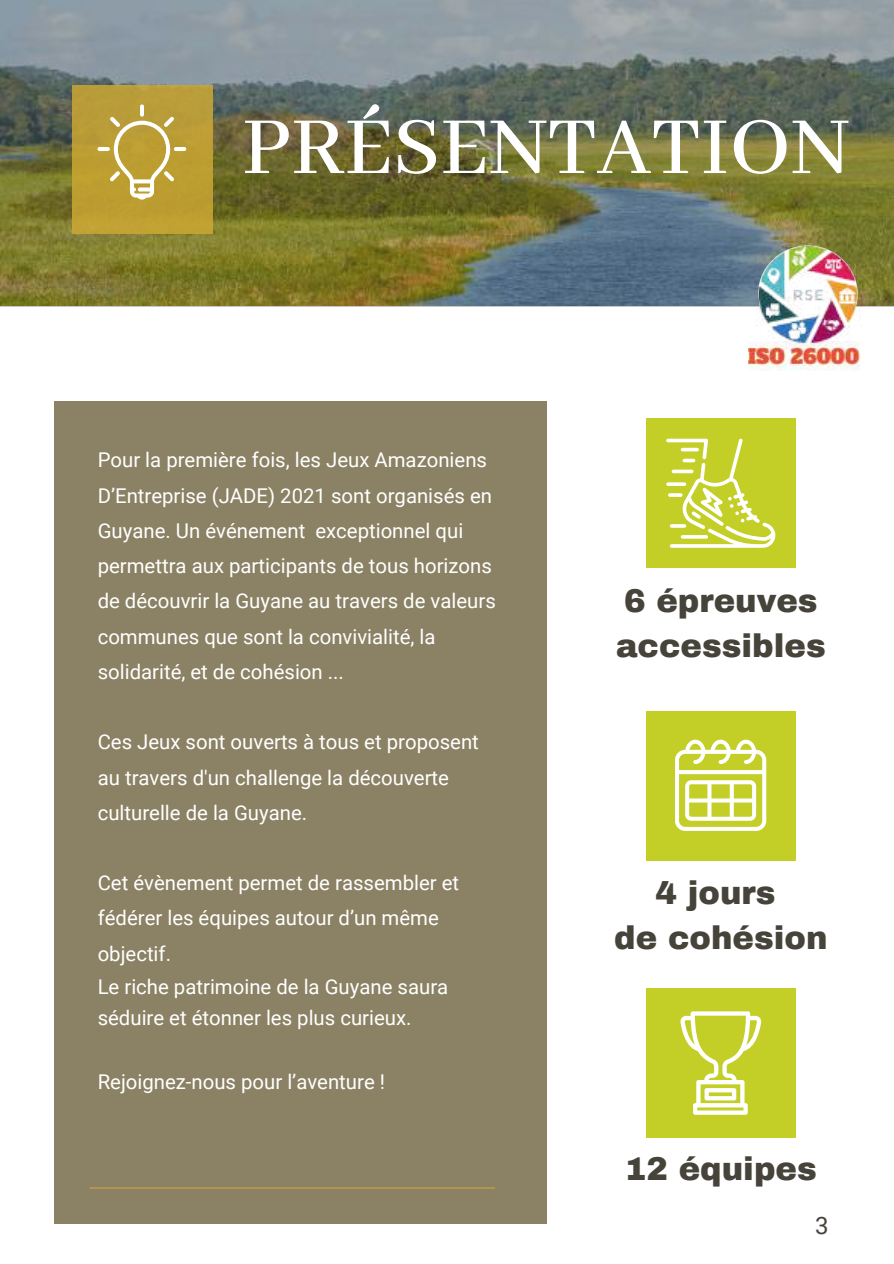
<style>
.page{position:relative;width:894px;height:1264px;background:#fff}
.page>*{position:absolute;margin:0;border:0;box-sizing:border-box;transform-origin:0 0}
.t1{font:500 89.4px "Abhaya Libre";color:#fff}
.t2{font:900 32.25px/45.2px "Archivo";color:#46433a}
.t3{font:24px "Roboto";color:#46433a}
.t4{font:20.4px/35.2px "Roboto";color:#fff}
</style>
<div class="page">
<svg style="left:0;top:0;width:893px;height:307px;background:#767c60"></svg>
<img style="left:748px;top:341px;width:113px;height:29px">
<img style="left:754px;top:242px;width:107px;height:103px">
<div style="left:54px;top:401px;width:492px;height:822px;background:#8b8164"></div>
<hr style="left:90px;top:1187px;width:404px;height:1px;background:#cca833">
<div style="left:646px;top:418px;width:149px;height:150px;background:#c3cf27"></div>
<div style="left:646px;top:711px;width:149px;height:149px;background:#c3cf27"></div>
<div style="left:646px;top:988px;width:149px;height:149px;background:#c3cf27"></div>
<svg style="left:675px;top:739px;width:91px;height:92px"></svg>
<svg style="left:680px;top:1011px;width:81px;height:103px"></svg>
<svg style="left:666px;top:438px;width:109px;height:110px"></svg>
<div style="left:72px;top:86px;width:140px;height:148px;background:#bc9e33"></div>
<svg style="left:97px;top:104px;width:89px;height:96px"></svg>
<h1 class="t1" style="left:242px;top:98px;width:608px">PRÉSENTATION</h1>
<p class="t4" style="left:98px;top:443px;width:399px">Pour la première fois, les Jeux Amazoniens D’Entreprise (JADE) 2021 sont organisés en Guyane. Un événement exceptionnel qui permettra aux participants de tous horizons de découvrir la Guyane au travers de valeurs communes que sont la convivialité, la solidarité, et de cohésion ...</p>
<p class="t4" style="left:98px;top:724px;width:382px">Ces Jeux sont ouverts à tous et proposent au travers d'un challenge la découverte culturelle de la Guyane.</p>
<p class="t4" style="left:98px;top:865px;width:363px">Cet évènement permet de rassembler et fédérer les équipes autour d’un même objectif.</p>
<p class="t4" style="left:98px;top:970px;width:352px;line-height:31.7px">Le riche patrimoine de la Guyane saura séduire et étonner les plus curieux.</p>
<p class="t4" style="left:98px;top:1064px;width:289px">Rejoignez-nous pour l’aventure !</p>
<h2 class="t2" style="left:616px;top:578px;width:211px">6 épreuves accessibles</h2>
<h2 class="t2" style="left:614px;top:870px;width:215px;text-align:center">4 jours<br>de cohésion</h2>
<h2 class="t2" style="left:624px;top:1146px;width:193px">12 équipes</h2>
<p class="t3" style="left:815px;top:1212px;width:15px">3</p>
</div>
